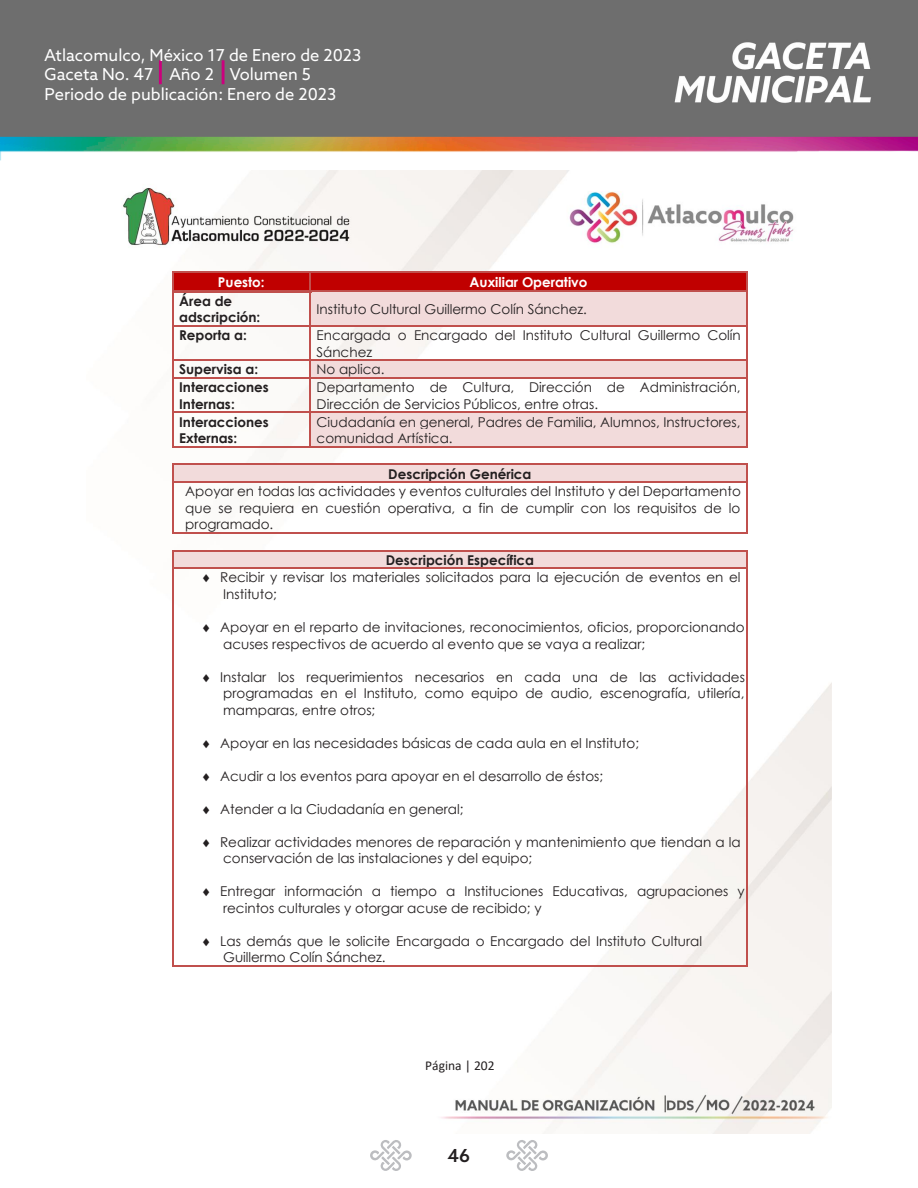
<style>
.page{position:relative;width:918px;height:1188px;background:#fff}
.page>*{position:absolute;margin:0;border:0;box-sizing:border-box;transform-origin:0 0}
.t1{font:500 18px "Azo Sans";color:#231f20}
.t2{font:16.5px/19.8px "Azo Sans";color:#fff}
.t3{font:13.5px/16.5px "Century Gothic";color:#231f20}
.t4{font:700 13.5px/16.5px "Century Gothic";color:#231f20}
.t5{font:700 13.5px "Century Gothic";color:#fff}
.t6{font:13.5px "Calibri";color:#231f20}
.s1{font-weight:700}
</style>
<div class="page">
<img style="left:123px;top:170px;width:708px;height:964px">
<div style="left:173px;top:465px;width:574px;height:17px;background:#f2dbdb"></div>
<hr style="left:173px;top:464px;width:574px;height:1px;background:#c0504d">
<svg style="left:172px;top:464px;width:1px;height:19px"></svg>
<hr style="left:173px;top:482px;width:574px;height:1px;background:#c0504d">
<svg style="left:747px;top:464px;width:1px;height:19px"></svg>
<hr style="left:172px;top:483px;width:1px;height:49px;background:#c0504d">
<hr style="left:173px;top:532px;width:574px;height:2px;background:#c0504d">
<hr style="left:747px;top:483px;width:1px;height:49px;background:#c0504d">
<div style="left:173px;top:551px;width:574px;height:17px;background:#f2dbdb"></div>
<hr style="left:173px;top:550px;width:574px;height:1px;background:#c0504d">
<svg style="left:172px;top:550px;width:1px;height:19px"></svg>
<hr style="left:173px;top:568px;width:574px;height:1px;background:#c0504d">
<svg style="left:747px;top:550px;width:1px;height:19px"></svg>
<hr style="left:172px;top:569px;width:1px;height:397px;background:#c0504d">
<hr style="left:173px;top:966px;width:574px;height:1px;background:#c0504d">
<hr style="left:747px;top:569px;width:1px;height:397px;background:#c0504d">
<div style="left:173px;top:273px;width:136px;height:17px;background:#c00000"></div>
<div style="left:311px;top:273px;width:436px;height:17px;background:#c00000"></div>
<hr style="left:173px;top:272px;width:136px;height:1px;background:#c0504d">
<hr style="left:311px;top:272px;width:436px;height:1px;background:#c0504d">
<div style="left:311px;top:292px;width:436px;height:34px;background:#f2dbdb"></div>
<svg style="left:172px;top:272px;width:1px;height:20px"></svg>
<hr style="left:173px;top:290px;width:136px;height:2px;background:#c0504d">
<svg style="left:309px;top:272px;width:3px;height:21px"></svg>
<hr style="left:312px;top:290px;width:435px;height:2px;background:#c0504d">
<svg style="left:747px;top:272px;width:1px;height:20px"></svg>
<hr style="left:172px;top:292px;width:1px;height:34px;background:#c0504d">
<hr style="left:309px;top:292px;width:2px;height:34px;background:#c0504d">
<hr style="left:747px;top:292px;width:1px;height:34px;background:#c0504d">
<hr style="left:173px;top:326px;width:136px;height:1px;background:#c0504d">
<hr style="left:311px;top:326px;width:436px;height:1px;background:#c0504d">
<hr style="left:172px;top:327px;width:1px;height:33px;background:#c0504d">
<hr style="left:309px;top:327px;width:2px;height:33px;background:#c0504d">
<hr style="left:747px;top:327px;width:1px;height:33px;background:#c0504d">
<div style="left:311px;top:361px;width:436px;height:16px;background:#f2dbdb"></div>
<hr style="left:173px;top:360px;width:136px;height:1px;background:#c0504d">
<hr style="left:311px;top:360px;width:436px;height:1px;background:#c0504d">
<svg style="left:172px;top:360px;width:1px;height:19px"></svg>
<hr style="left:173px;top:377px;width:136px;height:2px;background:#c0504d">
<svg style="left:309px;top:360px;width:2px;height:19px"></svg>
<hr style="left:311px;top:377px;width:436px;height:2px;background:#c0504d">
<svg style="left:747px;top:360px;width:1px;height:19px"></svg>
<hr style="left:172px;top:379px;width:1px;height:33px;background:#c0504d">
<hr style="left:309px;top:379px;width:2px;height:33px;background:#c0504d">
<hr style="left:747px;top:379px;width:1px;height:33px;background:#c0504d">
<div style="left:311px;top:413px;width:436px;height:33px;background:#f2dbdb"></div>
<hr style="left:173px;top:412px;width:136px;height:1px;background:#c0504d">
<hr style="left:311px;top:412px;width:436px;height:1px;background:#c0504d">
<hr style="left:172px;top:413px;width:1px;height:33px;background:#c0504d">
<hr style="left:173px;top:446px;width:136px;height:1px;background:#c0504d">
<hr style="left:309px;top:413px;width:2px;height:33px;background:#c0504d">
<hr style="left:311px;top:446px;width:436px;height:1px;background:#c0504d">
<hr style="left:747px;top:413px;width:1px;height:33px;background:#c0504d">
<img style="left:0;top:0;width:918px;height:161px">
<svg style="left:506px;top:1140px;width:42px;height:31px"></svg>
<svg style="left:370px;top:1140px;width:42px;height:31px"></svg>
<p class="t2" style="left:45px;top:45px;width:318px">Atlacomulco, México 17 de Enero de 2023<br>Gaceta No. 47 Año 2 Volumen 5<br>Periodo de publicación: Enero de 2023</p>
<p class="t5" style="left:218px;top:272px;width:48px">Puesto:</p>
<p class="t5" style="left:470px;top:272px;width:119px">Auxiliar Operativo</p>
<p class="t4" style="left:179px;top:292px;width:83px">Área de adscripción:</p>
<p class="t3" style="left:317px;top:301px;width:272px">Instituto Cultural Guillermo Colín Sánchez.</p>
<p class="t4" style="left:179px;top:326px;width:69px">Reporta a:</p>
<p class="t3" style="left:317px;top:327px;width:426px">Encargada o Encargado del Instituto Cultural Guillermo Colín<br>Sánchez</p>
<p class="t4" style="left:179px;top:361px;width:80px">Supervisa a:</p>
<p class="t3" style="left:317px;top:361px;width:69px">No aplica.</p>
<p class="t4" style="left:179px;top:379px;width:91px">Interacciones<br>Internas:</p>
<p class="t3" style="left:317px;top:379px;width:426px">Departamento de Cultura, Dirección de Administración,<br>Dirección de Servicios Públicos, entre otras.</p>
<p class="t4" style="left:179px;top:413px;width:91px">Interacciones<br>Externas:</p>
<p class="t3" style="left:317px;top:413px;width:426px">Ciudadanía en general, Padres de Familia, Alumnos, Instructores, comunidad Artística.</p>
<p class="t3" style="left:185px;top:465px;width:557px;line-height:17px;text-indent:203px"><span class="s1">Descripción Genérica<br></span>Apoyar en todas las actividades y eventos culturales del Instituto y del Departamento que se requiera en cuestión operativa, a fin de cumplir con los requisitos de lo programado.</p>
<p class="t4" style="left:386px;top:551px;width:150px">Descripción Específica</p>
<p class="t3" style="left:223px;top:569px;width:519px;text-indent:-22px">◻ Recibir y revisar los materiales solicitados para la ejecución de eventos en el<br>Instituto;</p>
<p class="t3" style="left:223px;top:619px;width:523px;text-indent:-22px">◻ Apoyar en el reparto de invitaciones, reconocimientos, oficios, proporcionando acuses respectivos de acuerdo al evento que se vaya a realizar;</p>
<p class="t3" style="left:223px;top:668px;width:523px;text-align:justify;text-indent:-22px">◻ Instalar los requerimientos necesarios en cada una de las actividades programadas en el Instituto, como equipo de audio, escenografía, utilería, mamparas, entre otros;</p>
<p class="t3" style="left:201px;top:734px;width:439px">◻ Apoyar en las necesidades básicas de cada aula en el Instituto;</p>
<p class="t3" style="left:201px;top:767px;width:404px">◻ Acudir a los eventos para apoyar en el desarrollo de éstos;</p>
<p class="t3" style="left:201px;top:801px;width:264px">◻ Atender a la Ciudadanía en general;</p>
<p class="t3" style="left:223px;top:834px;width:519px;text-indent:-22px">◻ Realizar actividades menores de reparación y mantenimiento que tiendan a la conservación de las instalaciones y del equipo;</p>
<p class="t3" style="left:223px;top:883px;width:523px;text-indent:-22px">◻ Entregar información a tiempo a Instituciones Educativas, agrupaciones y recintos culturales y otorgar acuse de recibido; y</p>
<p class="t3" style="left:223px;top:933px;width:480px;text-indent:-22px">◻ Las demás que le solicite Encargada o Encargado del Instituto Cultural<br>Guillermo Colín Sánchez.</p>
<p class="t6" style="left:425px;top:1056px;width:71px">Página | 202</p>
<h1 class="t1" style="left:448px;top:1144px;width:24px">46</h1>
</div>
